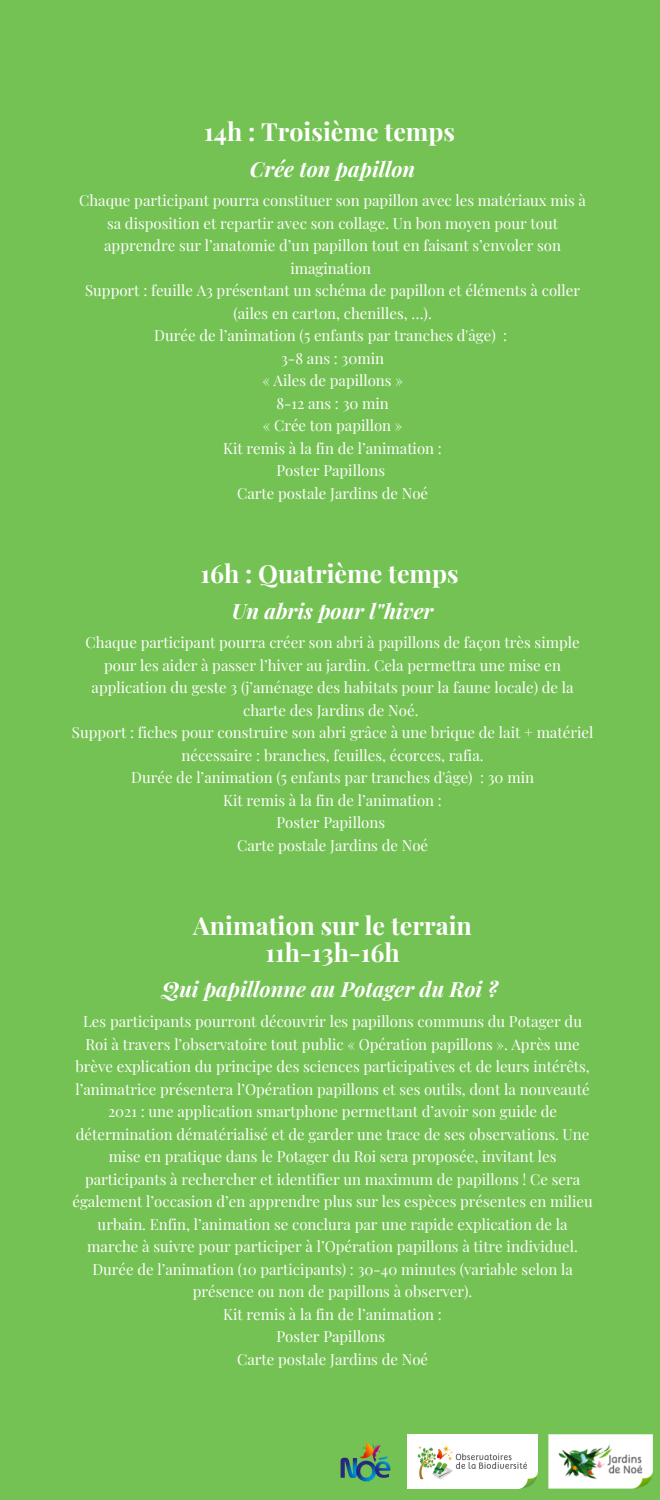
<style>
.page{position:relative;width:660px;height:1500px;background:#75c254}
.page>*{position:absolute;margin:0;border:0;box-sizing:border-box;transform-origin:0 0}
.t1{font:700 25px "Playfair Display";color:#fff}
.t2{font:italic 700 21px "Playfair Display";color:#fff}
.t3{font:15px/22.5px "Playfair Display";color:#fff;text-align:center}
</style>
<div class="page">
<img style="left:340px;top:1442px;width:51px;height:40px">
<img style="left:548px;top:1434px;width:104px;height:55px">
<img style="left:408px;top:1435px;width:130px;height:54px">
<p class="t1" style="left:204px;top:114px;width:252px">14h : Troisième temps</p>
<p class="t2" style="left:250px;top:154px;width:167px">Crée ton papillon</p>
<p class="t3" style="left:79px;top:189px;width:508px">Chaque participant pourra constituer son papillon avec les matériaux mis à sa disposition et repartir avec son collage. Un bon moyen pour tout apprendre sur l’anatomie d’un papillon tout en faisant s’envoler son imagination</p>
<p class="t3" style="left:85px;top:279px;width:496px">Support : feuille A3 présentant un schéma de papillon et éléments à coller (ailes en carton, chenilles, …).</p>
<p class="t3" style="left:154px;top:324px;width:354px">Durée de l’animation (5 enfants par tranches d'âge) :</p>
<p class="t3" style="left:281px;top:346px;width:104px">3-8 ans : 30min</p>
<p class="t3" style="left:262px;top:369px;width:142px">« Ailes de papillons »</p>
<p class="t3" style="left:276px;top:391px;width:114px">8-12 ans : 30 min</p>
<p class="t3" style="left:263px;top:414px;width:141px">« Crée ton papillon »</p>
<p class="t3" style="left:223px;top:436px;width:220px">Kit remis à la fin de l’animation :</p>
<p class="t3" style="left:276px;top:459px;width:110px">Poster Papillons</p>
<p class="t3" style="left:237px;top:481px;width:193px">Carte postale Jardins de Noé</p>
<p class="t1" style="left:201px;top:556px;width:260px">16h : Quatrième temps</p>
<p class="t2" style="left:232px;top:596px;width:203px">Un abris pour l"hiver</p>
<p class="t3" style="left:86px;top:631px;width:496px">Chaque participant pourra créer son abri à papillons de façon très simple pour les aider à passer l’hiver au jardin. Cela permettra une mise en application du geste 3 (j’aménage des habitats pour la faune locale) de la charte des Jardins de Noé.</p>
<p class="t3" style="left:72px;top:721px;width:523px">Support : fiches pour construire son abri grâce à une brique de lait + matériel nécessaire : branches, feuilles, écorces, rafia.</p>
<p class="t3" style="left:131px;top:766px;width:404px">Durée de l’animation (5 enfants par tranches d'âge) : 30 min</p>
<p class="t3" style="left:223px;top:788px;width:220px">Kit remis à la fin de l’animation :</p>
<p class="t3" style="left:276px;top:811px;width:110px">Poster Papillons</p>
<p class="t3" style="left:237px;top:833px;width:193px">Carte postale Jardins de Noé</p>
<p class="t1" style="left:193px;top:908px;width:280px">Animation sur le terrain</p>
<p class="t1" style="left:266px;top:935px;width:136px">11h-13h-16h</p>
<p class="t2" style="left:162px;top:975px;width:338px">Qui papillonne au Potager du Roi ?</p>
<p class="t3" style="left:72px;top:1010px;width:522px">Les participants pourront découvrir les papillons communs du Potager du Roi à travers l’observatoire tout public « Opération papillons ». Après une brève explication du principe des sciences participatives et de leurs intérêts, l’animatrice présentera l’Opération papillons et ses outils, dont la nouveauté 2021 : une application smartphone permettant d’avoir son guide de détermination dématérialisé et de garder une trace de ses observations. Une mise en pratique dans le Potager du Roi sera proposée, invitant les participants à rechercher et identifier un maximum de papillons ! Ce sera également l’occasion d’en apprendre plus sur les espèces présentes en milieu urbain. Enfin, l’animation se conclura par une rapide explication de la marche à suivre pour participer à l’Opération papillons à titre individuel.</p>
<p class="t3" style="left:92px;top:1257px;width:482px">Durée de l’animation (10 participants) : 30-40 minutes (variable selon la présence ou non de papillons à observer).</p>
<p class="t3" style="left:223px;top:1302px;width:220px">Kit remis à la fin de l’animation :</p>
<p class="t3" style="left:276px;top:1325px;width:110px">Poster Papillons</p>
<p class="t3" style="left:237px;top:1347px;width:193px">Carte postale Jardins de Noé</p>
</div>
